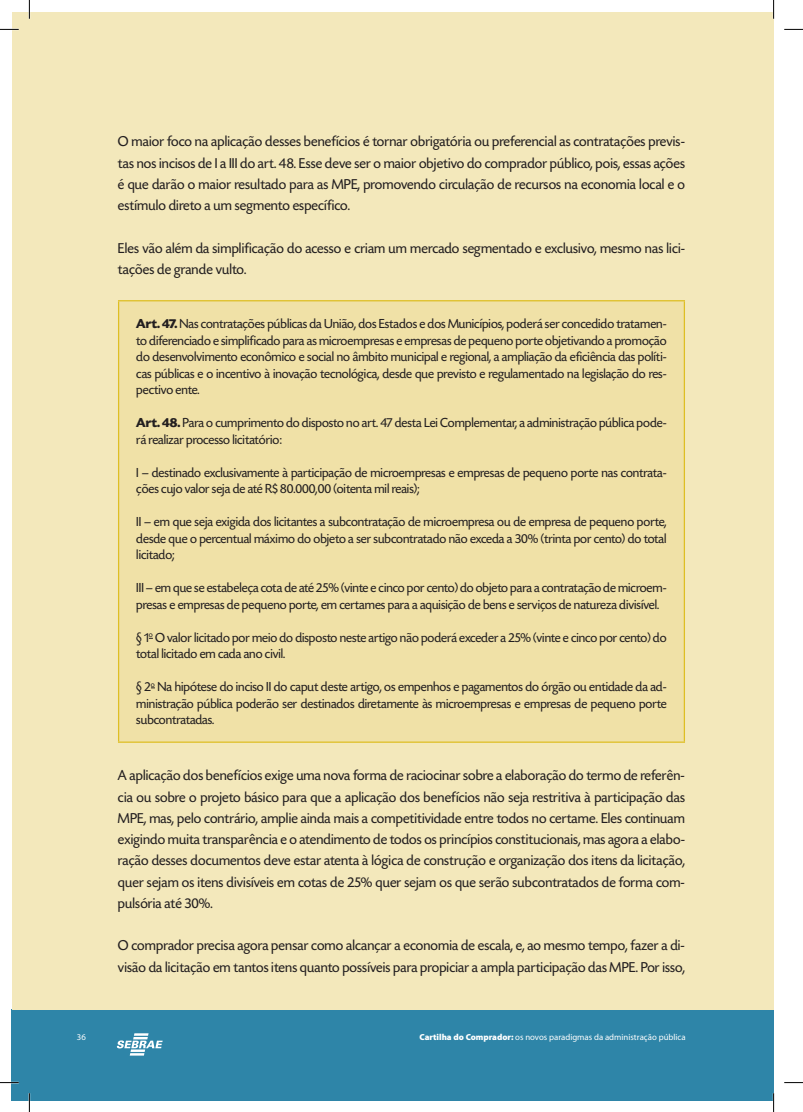
<style>
.page{position:relative;width:803px;height:1112px;background:#fff}
.page>*{position:absolute;margin:0;border:0;box-sizing:border-box;transform-origin:0 0}
.t1{font:15px/21.2px "Today SHOP";letter-spacing:.01em;color:#231f20;text-align:justify}
.t2{font:13.75px/16.5px "Today SHOP";color:#231f20}
.t3{font:8.75px "Myriad Pro";color:#fff}
.s1{font-weight:700}
.s2{font-weight:900}
</style>
<div class="page">
<div style="left:12px;top:1008px;width:761px;height:91px;background:#2e85a8"></div>
<svg style="left:117px;top:1033px;width:46px;height:22px"></svg>
<div style="left:12px;top:12px;width:761px;height:997px;background:#f3e8bb"></div>
<div style="left:119px;top:301px;width:565px;height:441px;background:#f0e1a7"></div>
<hr style="left:118px;top:300px;width:567px;height:1px;background:#debe23">
<hr style="left:118px;top:301px;width:1px;height:440px;background:#debe23">
<hr style="left:684px;top:301px;width:1px;height:440px;background:#debe23">
<hr style="left:118px;top:741px;width:567px;height:1px;background:#debe23">
<svg style="left:0;top:29px;width:19px;height:1px"></svg>
<svg style="left:784px;top:29px;width:19px;height:1px"></svg>
<svg style="left:0;top:1081px;width:19px;height:2px"></svg>
<svg style="left:784px;top:1082px;width:19px;height:1px"></svg>
<svg style="left:29px;top:0;width:1px;height:19px"></svg>
<svg style="left:29px;top:1093px;width:1px;height:18px"></svg>
<svg style="left:773px;top:0;width:1px;height:19px"></svg>
<svg style="left:773px;top:1092px;width:1px;height:19px"></svg>
<p class="t1" style="left:118px;top:131px;width:568px">O maior foco na aplicação desses benefícios é tornar obrigatória ou preferencial as contratações previs&shy;tas nos incisos de I a III do art. 48. Esse deve ser o maior objetivo do comprador público, pois, essas ações é que darão o maior resultado para as MPE, promovendo circulação de recursos na economia local e o estímulo direto a um segmento específico.</p>
<p class="t1" style="left:118px;top:238px;width:569px">Eles vão além da simplificação do acesso e criam um mercado segmentado e exclusivo, mesmo nas lici&shy;tações de grande vulto.</p>
<p class="t2" style="left:136px;top:316px;width:532px;text-align:justify"><span class="s1">Art. 47.</span> Nas contratações públicas da União, dos Estados e dos Municípios, poderá ser concedido tratamen&shy;to diferenciado e simplificado para as microempresas e empresas de pequeno porte objetivando a promoção do desenvolvimento econômico e social no âmbito municipal e regional, a ampliação da eficiência das políti&shy;cas públicas e o incentivo à inovação tecnológica, desde que previsto e regulamentado na legislação do res&shy;pectivo ente.</p>
<p class="t2" style="left:136px;top:415px;width:532px"><span class="s1">Art. 48.</span> Para o cumprimento do disposto no art. 47 desta Lei Complementar, a administração pública pode&shy;rá realizar processo licitatório:</p>
<p class="t2" style="left:136px;top:464px;width:532px">I – destinado exclusivamente à participação de microempresas e empresas de pequeno porte nas contrata&shy;ções cujo valor seja de até R$ 80.000,00 (oitenta mil reais);</p>
<p class="t2" style="left:136px;top:514px;width:532px;text-align:justify">II – em que seja exigida dos licitantes a subcontratação de microempresa ou de empresa de pequeno porte, desde que o percentual máximo do objeto a ser subcontratado não exceda a 30% (trinta por cento) do total licitado;</p>
<p class="t2" style="left:136px;top:580px;width:532px">III – em que se estabeleça cota de até 25% (vinte e cinco por cento) do objeto para a contratação de microem&shy;presas e empresas de pequeno porte, em certames para a aquisição de bens e serviços de natureza divisível.</p>
<p class="t2" style="left:136px;top:629px;width:532px">§ 1<sup>o</sup> O valor licitado por meio do disposto neste artigo não poderá exceder a 25% (vinte e cinco por cento) do total licitado em cada ano civil.</p>
<p class="t2" style="left:136px;top:679px;width:532px;text-align:justify">§ 2<sup>o</sup> Na hipótese do inciso II do caput deste artigo, os empenhos e pagamentos do órgão ou entidade da ad&shy;ministração pública poderão ser destinados diretamente às microempresas e empresas de pequeno porte subcontratadas.</p>
<p class="t1" style="left:118px;top:765px;width:568px">A aplicação dos benefícios exige uma nova forma de raciocinar sobre a elaboração do termo de referên&shy;cia ou sobre o projeto básico para que a aplicação dos benefícios não seja restritiva à participação das MPE, mas, pelo contrário, amplie ainda mais a competitividade entre todos no certame. Eles continuam exigindo muita transparência e o atendimento de todos os princípios constitucionais, mas agora a elabo&shy;ração desses documentos deve estar atenta à lógica de construção e organização dos itens da licitação, quer sejam os itens divisíveis em cotas de 25% quer sejam os que serão subcontratados de forma com&shy;pulsória até 30%.</p>
<p class="t1" style="left:118px;top:935px;width:569px">O comprador precisa agora pensar como alcançar a economia de escala, e, ao mesmo tempo, fazer a di&shy;visão da licitação em tantos itens quanto possíveis para propiciar a ampla participação das MPE. Por isso,</p>
<p class="t3" style="left:77px;top:1031px;width:10px">36</p>
<p class="t3" style="left:419px;top:1031px;width:268px"><span class="s2">Cartilha do Comprador:</span> os novos paradigmas da administração pública</p>
</div>
